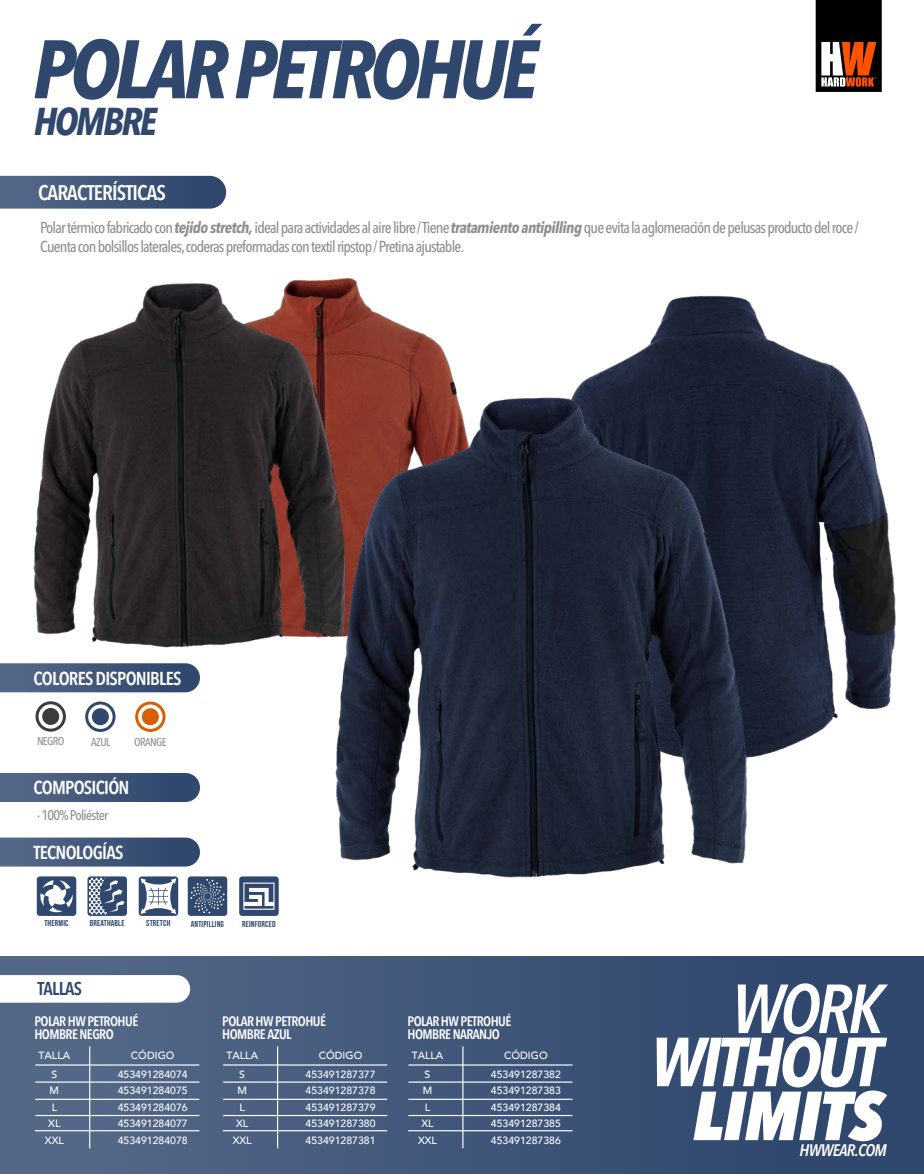
<style>
.page{position:relative;width:924px;height:1174px;background:#fff}
.page>*{position:absolute;margin:0;border:0;box-sizing:border-box;transform-origin:0 0}
.t1{font:italic 700 condensed 81.9px "Avenir Next LT Pro";letter-spacing:-.06em;color:#30486e}
.t2{font:italic 700 condensed 68.51px "Avenir Next LT Pro";letter-spacing:-.05em;color:#fff}
.t3{font:italic 800 condensed 68.51px "Avenir Next LT Pro";letter-spacing:-.01em;color:#fff}
.t4{font:italic 600 condensed 68.51px "Avenir Next LT Pro";color:#fff}
.t5{font:italic 700 condensed 38.41px "Avenir Next LT Pro";letter-spacing:-.06em;color:#30486e}
.t6{font:600 condensed 21px "Avenir Next LT Pro";letter-spacing:-.04em;color:#fff}
.t7{font:600 condensed 18.55px "Avenir Next LT Pro";letter-spacing:-.04em;color:#fff}
.t8{font:600 condensed 18.38px "Avenir Next LT Pro";letter-spacing:-.04em;color:#30486e}
.t9{font:italic 600 condensed 16.62px "Avenir Next LT Pro";letter-spacing:-.04em;color:#fff}
.t10{font:500 condensed 15.75px/18.9px "Avenir Next LT Pro";letter-spacing:-.05em;color:#8c9091}
.t11{font:500 condensed 14px "Avenir Next LT Pro";letter-spacing:-.05em;color:#8c9091}
.t12{font:600 condensed 13.65px/13.1px "Avenir Next LT Pro";letter-spacing:-.04em;color:#fff}
.t13{font:500 condensed 11.38px "Avenir Next LT Pro";letter-spacing:-.05em;color:#8c9091}
.t14{font:500 10.5px/16.4px "Avenir";color:#fff;text-align:center}
.t15{font:8.66px "Bebas Neue";letter-spacing:.02em;color:#30486e}
.s1{font-weight:700;font-style:italic}
</style>
<div class="page">
<div style="left:0;top:956px;width:923px;height:218px;background:linear-gradient(to right,#576b8a,#2b446b)"></div>
<img style="left:577px;top:295px;width:319px;height:460px">
<svg style="left:815px;top:0;width:66px;height:92px;background:#4d3022"></svg>
<svg style="left:0;top:176px;width:226px;height:33px;background:#455b7d"></svg>
<svg style="left:0;top:663px;width:200px;height:29px;background:#455b7d"></svg>
<svg style="left:135px;top:702px;width:30px;height:30px"></svg>
<div style="left:142px;top:708px;width:17px;height:17px;background:#d65f00;border-radius:50%"></div>
<svg style="left:0;top:773px;width:200px;height:29px;background:#44597c"></svg>
<svg style="left:0;top:838px;width:200px;height:29px;background:#465b7e"></svg>
<svg style="left:0;top:975px;width:190px;height:28px"></svg>
<svg style="left:35px;top:701px;width:31px;height:31px"></svg>
<div style="left:42px;top:708px;width:17px;height:17px;background:#3c3c3b;border-radius:50%"></div>
<svg style="left:85px;top:702px;width:30px;height:30px"></svg>
<div style="left:92px;top:708px;width:17px;height:17px;background:#30486e;border-radius:50%"></div>
<div style="left:37px;top:876px;width:39px;height:40px;background:#30486e;border-radius:3px"></div>
<svg style="left:40px;top:880px;width:33px;height:32px"></svg>
<div style="left:87px;top:876px;width:40px;height:40px;background:#30486e;border-radius:3px"></div>
<svg style="left:89px;top:878px;width:36px;height:36px"></svg>
<div style="left:139px;top:876px;width:39px;height:40px;background:#30486e;border-radius:3px"></div>
<svg style="left:141px;top:878px;width:35px;height:36px"></svg>
<div style="left:188px;top:876px;width:39px;height:40px;background:#30486e;border-radius:3px"></div>
<svg style="left:190px;top:879px;width:35px;height:35px"></svg>
<div style="left:239px;top:876px;width:39px;height:40px;background:#30486e;border-radius:3px"></div>
<svg style="left:243px;top:883px;width:31px;height:27px"></svg>
<hr style="left:35px;top:1064px;width:164px;height:2px;background:#fff">
<hr style="left:35px;top:1081px;width:164px;height:2px;background:#fff">
<hr style="left:35px;top:1099px;width:164px;height:1px;background:#fff">
<hr style="left:35px;top:1115px;width:164px;height:1px;background:#fff">
<hr style="left:35px;top:1130px;width:164px;height:1px;background:#fff">
<hr style="left:89px;top:1046px;width:1px;height:102px;background:#fff">
<hr style="left:223px;top:1064px;width:164px;height:2px;background:#fff">
<hr style="left:223px;top:1081px;width:164px;height:2px;background:#fff">
<hr style="left:223px;top:1099px;width:164px;height:1px;background:#fff">
<hr style="left:223px;top:1115px;width:164px;height:1px;background:#fff">
<hr style="left:223px;top:1130px;width:164px;height:1px;background:#fff">
<hr style="left:277px;top:1046px;width:1px;height:102px;background:#fff">
<hr style="left:408px;top:1064px;width:164px;height:2px;background:#fff">
<hr style="left:408px;top:1081px;width:164px;height:2px;background:#fff">
<hr style="left:408px;top:1099px;width:164px;height:1px;background:#fff">
<hr style="left:408px;top:1115px;width:164px;height:1px;background:#fff">
<hr style="left:408px;top:1130px;width:164px;height:1px;background:#fff">
<hr style="left:462px;top:1046px;width:1px;height:102px;background:#fff">
<img style="left:359px;top:291px;width:97px;height:97px">
<img style="left:33px;top:277px;width:326px;height:371px">
<img style="left:319px;top:388px;width:446px;height:490px">
<h1 class="t1" style="left:33px;top:19px;width:506px">POLAR PETROHUÉ</h1>
<h3 class="t5" style="left:34px;top:98px;width:124px">HOMBRE</h3>
<h3 class="t6" style="left:38px;top:180px;width:129px">CARACTERÍSTICAS</h3>
<p class="t10" style="left:40px;top:218px;width:819px">Polar térmico fabricado con <span class="s1">tejido stretch,</span> ideal para actividades al aire libre / Tiene <span class="s1">tratamiento antipilling</span> que evita la aglomeración de pelusas producto del roce /<br>Cuenta con bolsillos laterales,coderas preformadas con textil ripstop / Pretina ajustable.</p>
<h3 class="t7" style="left:33px;top:667px;width:149px">COLORES DISPONIBLES</h3>
<p class="t13" style="left:37px;top:734px;width:29px">NEGRO</p>
<p class="t13" style="left:91px;top:735px;width:21px">AZUL</p>
<p class="t13" style="left:134px;top:735px;width:34px">ORANGE</p>
<h3 class="t7" style="left:33px;top:777px;width:97px">COMPOSICIÓN</h3>
<h3 class="t11" style="left:37px;top:806px;width:73px">· 100% Poliéster</h3>
<h3 class="t7" style="left:33px;top:841px;width:91px">TECNOLOGÍAS</h3>
<p class="t15" style="left:44px;top:919px;width:26px">THERMIC</p>
<p class="t15" style="left:90px;top:919px;width:36px">BREATHABLE</p>
<p class="t15" style="left:146px;top:919px;width:26px">STRETCH</p>
<p class="t15" style="left:191px;top:919px;width:35px">ANTIPILLING</p>
<p class="t15" style="left:242px;top:919px;width:35px">REINFORCED</p>
<h3 class="t8" style="left:37px;top:978px;width:46px">TALLAS</h3>
<p class="t12" style="left:34px;top:1015px;width:105px">POLAR HW PETROHUÉ<br>HOMBRE NEGRO</p>
<p class="t14" style="left:39px;top:1045px;width:33px;line-height:18.8px">TALLA<br>S</p>
<p class="t14" style="left:45px;top:1082px;width:21px">M<br>L<br>XL<br>XXL</p>
<p class="t14" style="left:118px;top:1045px;width:71px;line-height:18.8px">CÓDIGO<br>453491284074</p>
<p class="t14" style="left:118px;top:1082px;width:71px;text-align:justify">453491284075<br>453491284076<br>453491284077<br>453491284078</p>
<p class="t12" style="left:222px;top:1015px;width:105px">POLAR HW PETROHUÉ<br>HOMBRE AZUL</p>
<p class="t14" style="left:226px;top:1045px;width:33px;line-height:18.8px">TALLA<br>S</p>
<p class="t14" style="left:232px;top:1082px;width:21px">M<br>L<br>XL<br>XXL</p>
<p class="t14" style="left:305px;top:1045px;width:71px;line-height:18.8px">CÓDIGO<br>453491287377</p>
<p class="t14" style="left:305px;top:1082px;width:71px;text-align:justify">453491287378<br>453491287379<br>453491287380<br>453491287381</p>
<p class="t12" style="left:407px;top:1015px;width:105px">POLAR HW PETROHUÉ<br>HOMBRE NARANJO</p>
<p class="t14" style="left:411px;top:1045px;width:33px;line-height:18.8px">TALLA<br>S</p>
<p class="t14" style="left:418px;top:1082px;width:21px">M<br>L<br>XL<br>XXL</p>
<p class="t14" style="left:490px;top:1045px;width:71px;line-height:18.8px">CÓDIGO<br>453491287382</p>
<p class="t14" style="left:490px;top:1082px;width:71px;text-align:justify">453491287383<br>453491287384<br>453491287385<br>453491287386</p>
<h2 class="t4" style="left:731px;top:967px;width:154px">WORK</h2>
<h2 class="t2" style="left:650px;top:1020px;width:233px">WITHOUT</h2>
<h2 class="t3" style="left:692px;top:1073px;width:192px">LIMITS</h2>
<h3 class="t9" style="left:799px;top:1140px;width:89px">HWWEAR.COM</h3>
</div>
